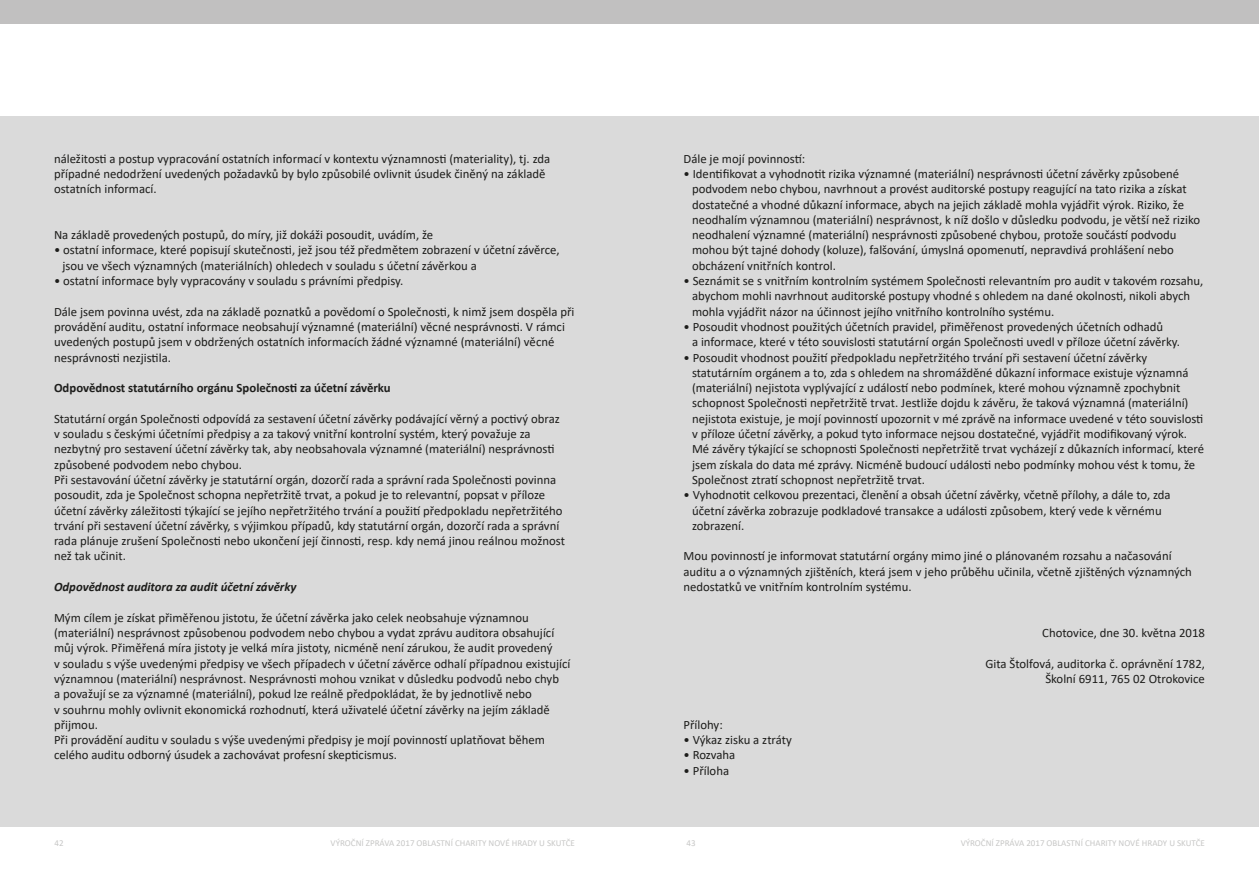
<style>
.page{position:relative;width:1259px;height:893px;background:#fff}
.page>*{position:absolute;margin:0;border:0;box-sizing:border-box;transform-origin:0 0}
.t1{font:12.75px/15.3px "Calibri";color:#1d1d1b}
.t2{font:700 12.75px "Calibri";color:#1d1d1b}
.t3{font:italic 700 12.75px "Calibri";color:#1d1d1b}
.t4{font:9px "Calibri";color:#c7c7c6}
</style>
<div class="page">
<div style="left:629px;top:0;width:630px;height:23px;background:#c1c0c0"></div>
<div style="left:629px;top:116px;width:630px;height:710px;background:#dadada"></div>
<div style="left:0;top:116px;width:629px;height:710px;background:#dadada"></div>
<div style="left:0;top:0;width:629px;height:23px;background:#c1c0c0"></div>
<p class="t1" style="left:54px;top:150px;width:498px">náležitosti a postup vypracování ostatních informací v kontextu významnosti (materiality), tj. zda případné nedodržení uvedených požadavků by bylo způsobilé ovlivnit úsudek činěný na základě ostatních informací.</p>
<p class="t1" style="left:54px;top:227px;width:381px">Na základě provedených postupů, do míry, již dokáži posoudit, uvádím, že</p>
<p class="t1" style="left:63px;top:242px;width:499px;text-indent:-9px">• ostatní informace, které popisují skutečnosti, jež jsou též předmětem zobrazení v účetní závěrce, jsou ve všech významných (materiálních) ohledech v souladu s účetní závěrkou a</p>
<p class="t1" style="left:54px;top:273px;width:351px">• ostatní informace byly vypracovány v souladu s právními předpisy.</p>
<p class="t1" style="left:54px;top:303px;width:522px">Dále jsem povinna uvést, zda na základě poznatků a povědomí o Společnosti, k nimž jsem dospěla při provádění auditu, ostatní informace neobsahují významné (materiální) věcné nesprávnosti. V rámci uvedených postupů jsem v obdržených ostatních informacích žádné významné (materiální) věcné nesprávnosti nezjistila.</p>
<p class="t2" style="left:54px;top:379px;width:338px">Odpovědnost statutárního orgánu Společnosti za účetní závěrku</p>
<p class="t1" style="left:54px;top:411px;width:512px">Statutární orgán Společnosti odpovídá za sestavení účetní závěrky podávající věrný a poctivý obraz v souladu s českými účetními předpisy a za takový vnitřní kontrolní systém, který považuje za nezbytný pro sestavení účetní závěrky tak, aby neobsahovala významné (materiální) nesprávnosti způsobené podvodem nebo chybou.<br>Při sestavování účetní závěrky je statutární orgán, dozorčí rada a správní rada Společnosti povinna posoudit, zda je Společnost schopna nepřetržitě trvat, a pokud je to relevantní, popsat v příloze účetní závěrky záležitosti týkající se jejího nepřetržitého trvání a použití předpokladu nepřetržitého trvání při sestavení účetní závěrky, s výjimkou případů, kdy statutární orgán, dozorčí rada a správní rada plánuje zrušení Společnosti nebo ukončení její činnosti, resp. kdy nemá jinou reálnou možnost než tak učinit.</p>
<p class="t3" style="left:54px;top:578px;width:244px">Odpovědnost auditora za audit účetní závěrky</p>
<p class="t1" style="left:54px;top:609px;width:518px">Mým cílem je získat přiměřenou jistotu, že účetní závěrka jako celek neobsahuje významnou (materiální) nesprávnost způsobenou podvodem nebo chybou a vydat zprávu auditora obsahující můj výrok. Přiměřená míra jistoty je velká míra jistoty, nicméně není zárukou, že audit provedený<br>v souladu s výše uvedenými předpisy ve všech případech v účetní závěrce odhalí případnou existující významnou (materiální) nesprávnost. Nesprávnosti mohou vznikat v důsledku podvodů nebo chyb<br>a považují se za významné (materiální), pokud lze reálně předpokládat, že by jednotlivě nebo<br>v souhrnu mohly ovlivnit ekonomická rozhodnutí, která uživatelé účetní závěrky na jejím základě přijmou.<br>Při provádění auditu v souladu s výše uvedenými předpisy je mojí povinností uplatňovat během celého auditu odborný úsudek a zachovávat profesní skepticismus.</p>
<p class="t1" style="left:683px;top:150px;width:123px">Dále je mojí povinností:</p>
<p class="t1" style="left:692px;top:166px;width:510px;text-indent:-9px">• Identifikovat a vyhodnotit rizika významné (materiální) nesprávnosti účetní závěrky způsobené podvodem nebo chybou, navrhnout a provést auditorské postupy reagující na tato rizika a získat dostatečné a vhodné důkazní informace, abych na jejich základě mohla vyjádřit výrok. Riziko, že neodhalím významnou (materiální) nesprávnost, k níž došlo v důsledku podvodu, je větší než riziko neodhalení významné (materiální) nesprávnosti způsobené chybou, protože součástí podvodu mohou být tajné dohody (koluze), falšování, úmyslná opomenutí, nepravdivá prohlášení nebo obcházení vnitřních kontrol.</p>
<p class="t1" style="left:692px;top:273px;width:513px;text-indent:-9px">• Seznámit se s vnitřním kontrolním systémem Společnosti relevantním pro audit v takovém rozsahu, abychom mohli navrhnout auditorské postupy vhodné s ohledem na dané okolnosti, nikoli abych mohla vyjádřit názor na účinnost jejího vnitřního kontrolního systému.</p>
<p class="t1" style="left:692px;top:319px;width:489px;text-indent:-9px">• Posoudit vhodnost použitých účetních pravidel, přiměřenost provedených účetních odhadů<br>a informace, které v této souvislosti statutární orgán Společnosti uvedl v příloze účetní závěrky.</p>
<p class="t1" style="left:692px;top:349px;width:514px;text-indent:-9px">• Posoudit vhodnost použití předpokladu nepřetržitého trvání při sestavení účetní závěrky statutárním orgánem a to, zda s ohledem na shromážděné důkazní informace existuje významná (materiální) nejistota vyplývající z událostí nebo podmínek, které mohou významně zpochybnit schopnost Společnosti nepřetržitě trvat. Jestliže dojdu k závěru, že taková významná (materiální) nejistota existuje, je mojí povinností upozornit v mé zprávě na informace uvedené v této souvislosti v příloze účetní závěrky, a pokud tyto informace nejsou dostatečné, vyjádřit modifikovaný výrok.<br>Mé závěry týkající se schopnosti Společnosti nepřetržitě trvat vycházejí z důkazních informací, které jsem získala do data mé zprávy. Nicméně budoucí události nebo podmínky mohou vést k tomu, že Společnost ztratí schopnost nepřetržitě trvat.</p>
<p class="t1" style="left:692px;top:487px;width:480px;text-indent:-9px">• Vyhodnotit celkovou prezentaci, členění a obsah účetní závěrky, včetně přílohy, a dále to, zda účetní závěrka zobrazuje podkladové transakce a události způsobem, který vede k věrnému zobrazení.</p>
<p class="t1" style="left:683px;top:548px;width:510px">Mou povinností je informovat statutární orgány mimo jiné o plánovaném rozsahu a načasování auditu a o významných zjištěních, která jsem v jeho průběhu učinila, včetně zjištěných významných nedostatků ve vnitřním kontrolním systému.</p>
<p class="t1" style="left:1042px;top:625px;width:164px">Chotovice, dne 30. května 2018</p>
<p class="t1" style="left:985px;top:655px;width:221px;text-align:right">Gita Štolfová, auditorka č. oprávnění 1782,<br>Školní 6911, 765 02 Otrokovice</p>
<p class="t1" style="left:683px;top:717px;width:41px">Přílohy:</p>
<p class="t1" style="left:683px;top:732px;width:110px">• Výkaz zisku a ztráty</p>
<p class="t1" style="left:683px;top:747px;width:53px">• Rozvaha</p>
<p class="t1" style="left:683px;top:762px;width:47px">• Příloha</p>
<p class="t4" style="left:54px;top:836px;width:11px">42</p>
<p class="t4" style="left:331px;top:836px;width:246px">VÝROČNÍ ZPRÁVA 2017 OBLASTNÍ CHARITY NOVÉ HRADY U SKUTČE</p>
<p class="t4" style="left:686px;top:836px;width:11px">43</p>
<p class="t4" style="left:960px;top:836px;width:246px">VÝROČNÍ ZPRÁVA 2017 OBLASTNÍ CHARITY NOVÉ HRADY U SKUTČE</p>
</div>
